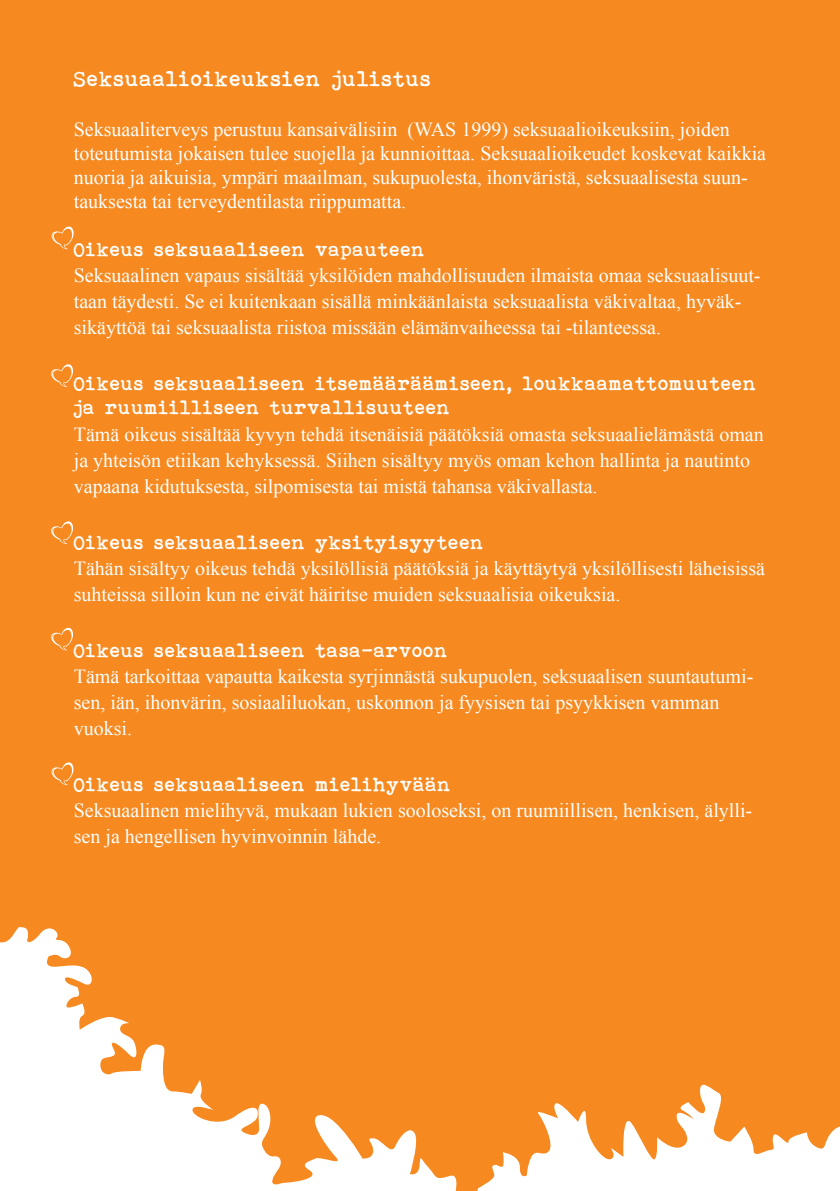
<style>
.page{position:relative;width:840px;height:1191px;background:#fff}
.page>*{position:absolute;margin:0;border:0;box-sizing:border-box;transform-origin:0 0}
.t1{font:22px "Bohemian typewriter";color:#fff}
.t2{font:20px/26px "Times New Roman";color:#fff}
.t3{font:20px/24px "Bohemian typewriter";color:#fff}
</style>
<div class="page">
<div style="left:0;top:0;width:839px;height:1191px;background:#f6891f"></div>
<svg style="left:0;top:927px;width:839px;height:264px"></svg>
<svg style="left:52px;top:226px;width:22px;height:23px"></svg>
<svg style="left:51px;top:364px;width:22px;height:23px"></svg>
<svg style="left:51px;top:521px;width:22px;height:23px"></svg>
<svg style="left:51px;top:627px;width:22px;height:23px"></svg>
<svg style="left:51px;top:762px;width:22px;height:23px"></svg>
<p class="t1" style="left:74px;top:66px;width:360px">Seksuaalioikeuksien julistus</p>
<p class="t2" style="left:74px;top:117px;width:693px;line-height:24px">Seksuaaliterveys perustuu kansaivälisiin (WAS 1999) seksuaalioikeuksiin, joiden toteutumista jokaisen tulee suojella ja kunnioittaa. Seksuaalioikeudet koskevat kaikkia nuoria ja aikuisia, ympäri maailman, sukupuolesta, ihonväristä, seksuaalisesta suun&shy;tauksesta tai terveydentilasta riippumatta.</p>
<p class="t3" style="left:74px;top:237px;width:353px">Oikeus seksuaaliseen vapauteen</p>
<p class="t2" style="left:74px;top:262px;width:687px">Seksuaalinen vapaus sisältää yksilöiden mahdollisuuden ilmaista omaa seksuaalisuut&shy;taan täydesti. Se ei kuitenkaan sisällä minkäänlaista seksuaalista väkivaltaa, hyväk&shy;sikäyttöä tai seksuaalista riistoa missään elämänvaiheessa tai -tilanteessa.</p>
<p class="t3" style="left:74px;top:371px;width:684px">Oikeus seksuaaliseen itsemääräämiseen, loukkaamattomuuteen ja ruumiilliseen turvallisuuteen</p>
<p class="t2" style="left:74px;top:420px;width:691px">Tämä oikeus sisältää kyvyn tehdä itsenäisiä päätöksiä omasta seksuaalielämästä oman ja yhteisön etiikan kehyksessä. Siihen sisältyy myös oman kehon hallinta ja nautinto vapaana kidutuksesta, silpomisesta tai mistä tahansa väkivallasta.</p>
<p class="t3" style="left:74px;top:529px;width:412px">Oikeus seksuaaliseen yksityisyyteen</p>
<p class="t2" style="left:74px;top:554px;width:692px">Tähän sisältyy oikeus tehdä yksilöllisiä päätöksiä ja käyttäytyä yksilöllisesti läheisissä suhteissa silloin kun ne eivät häiritse muiden seksuaalisia oikeuksia.</p>
<p class="t3" style="left:74px;top:637px;width:376px">Oikeus seksuaaliseen tasa-arvoon</p>
<p class="t2" style="left:74px;top:662px;width:680px">Tämä tarkoittaa vapautta kaikesta syrjinnästä sukupuolen, seksuaalisen suuntautumi&shy;sen, iän, ihonvärin, sosiaaliluokan, uskonnon ja fyysisen tai psyykkisen vamman vuoksi.</p>
<p class="t3" style="left:74px;top:771px;width:379px">Oikeus seksuaaliseen mielihyvään</p>
<p class="t2" style="left:74px;top:796px;width:679px">Seksuaalinen mielihyvä, mukaan lukien sooloseksi, on ruumiillisen, henkisen, älylli&shy;sen ja hengellisen hyvinvoinnin lähde.</p>
</div>
